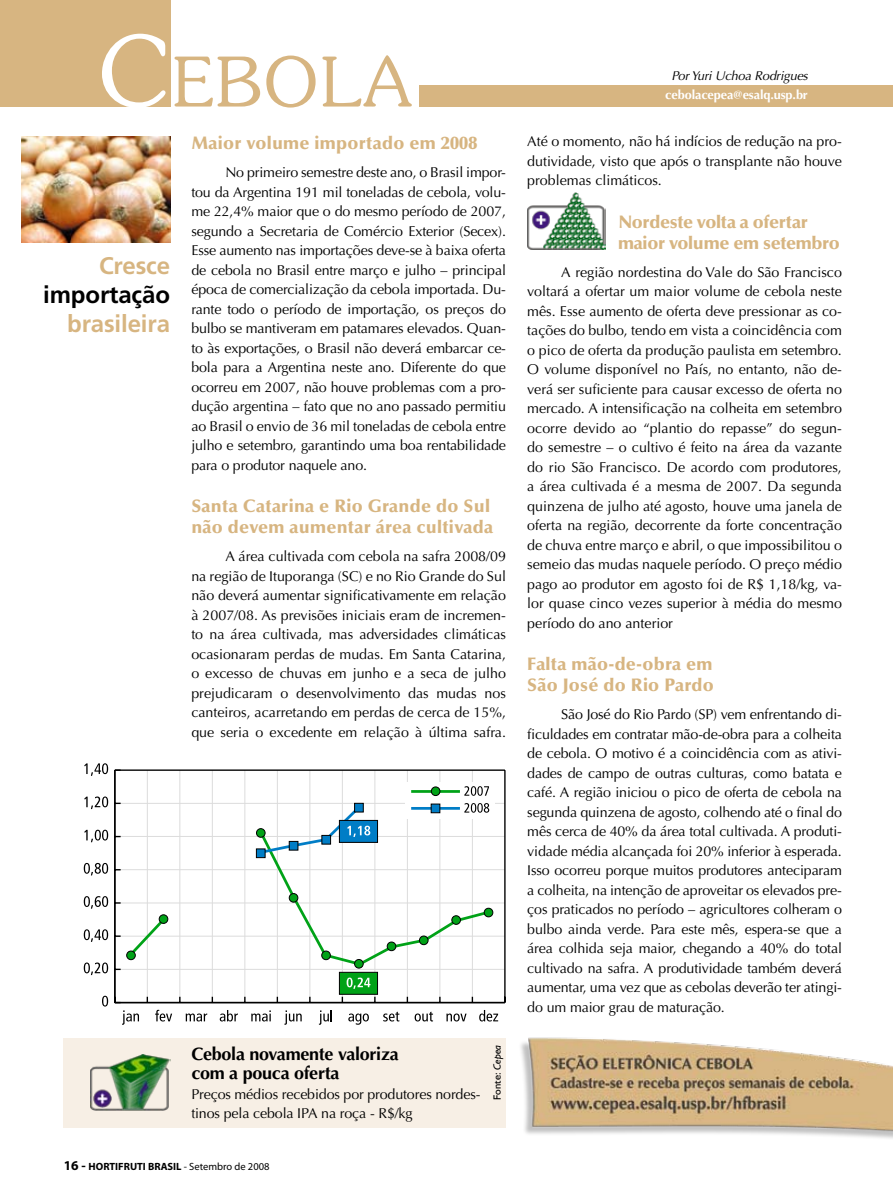
<style>
.page{position:relative;width:893px;height:1191px;background:#fff}
.page>*{position:absolute;margin:0;border:0;box-sizing:border-box;transform-origin:0 0}
.t1{font:300 68.25px "Souvenir";letter-spacing:.03em;color:#d7b581}
.t2{font:700 24px "Frutiger";letter-spacing:-.005em;color:#d7b581}
.t3{font:700 24px "Frutiger";letter-spacing:-.005em;color:#000}
.t4{font:900 18px/21px "Optima";letter-spacing:.015em;color:#d7b581}
.t5{font:900 18px/21px "Optima";letter-spacing:-.015em;color:#d7b581}
.t6{font:700 18px/19.5px "Optima";letter-spacing:-.015em;color:#000}
.t7{font:14.25px/19.5px "Optima";letter-spacing:-.01em;color:#000;text-align:justify}
.t8{font:700 12.75px "Optima";letter-spacing:-.01em;color:#fff}
.t9{font:italic 12.75px "Optima";letter-spacing:-.01em;color:#000}
.t10{font:700 10.5px "Myriad Pro";color:#000}
.t11{font:10.5px "Humanist 521 BT";color:#000}
.s1{font-size:97.5px;color:#fff}
.s2{font-style:italic}
.s3{font-size:13.5px}
.s4{font-weight:400}
</style>
<div class="page">
<hr style="left:147px;top:770px;width:1px;height:232px;background:#dcdcdc">
<hr style="left:180px;top:770px;width:1px;height:232px;background:#dcdcdc">
<hr style="left:212px;top:770px;width:1px;height:232px;background:#dcdcdc">
<hr style="left:245px;top:770px;width:1px;height:232px;background:#dcdcdc">
<hr style="left:277px;top:770px;width:1px;height:232px;background:#dcdcdc">
<hr style="left:310px;top:770px;width:1px;height:232px;background:#dcdcdc">
<hr style="left:342px;top:770px;width:1px;height:232px;background:#dcdcdc">
<hr style="left:375px;top:770px;width:1px;height:232px;background:#dcdcdc">
<hr style="left:407px;top:770px;width:1px;height:232px;background:#dcdcdc">
<hr style="left:440px;top:770px;width:1px;height:232px;background:#dcdcdc">
<hr style="left:472px;top:770px;width:1px;height:232px;background:#dcdcdc">
<hr style="left:115px;top:969px;width:390px;height:1px;background:#dcdcdc">
<hr style="left:115px;top:936px;width:390px;height:1px;background:#dcdcdc">
<hr style="left:115px;top:902px;width:390px;height:1px;background:#dcdcdc">
<hr style="left:115px;top:869px;width:390px;height:1px;background:#dcdcdc">
<hr style="left:115px;top:836px;width:390px;height:1px;background:#dcdcdc">
<hr style="left:115px;top:803px;width:390px;height:1px;background:#dcdcdc">
<hr style="left:115px;top:769px;width:390px;height:2px;background:#000">
<hr style="left:504px;top:770px;width:2px;height:232px;background:#000">
<svg style="left:374px;top:996px;width:2px;height:6px"></svg>
<svg style="left:439px;top:996px;width:2px;height:6px"></svg>
<hr style="left:115px;top:1002px;width:390px;height:1px;background:#000">
<hr style="left:114px;top:770px;width:2px;height:232px;background:#000">
<svg style="left:122px;top:1010px;width:17px;height:14px"></svg>
<svg style="left:155px;top:1009px;width:17px;height:12px"></svg>
<svg style="left:186px;top:1013px;width:21px;height:8px"></svg>
<svg style="left:220px;top:1010px;width:18px;height:11px"></svg>
<svg style="left:251px;top:1010px;width:20px;height:11px"></svg>
<svg style="left:284px;top:1010px;width:18px;height:14px"></svg>
<svg style="left:319px;top:1010px;width:13px;height:14px"></svg>
<svg style="left:348px;top:1013px;width:21px;height:11px"></svg>
<svg style="left:383px;top:1011px;width:16px;height:10px"></svg>
<svg style="left:415px;top:1011px;width:18px;height:10px"></svg>
<svg style="left:446px;top:1013px;width:21px;height:8px"></svg>
<svg style="left:479px;top:1010px;width:19px;height:11px"></svg>
<svg style="left:102px;top:995px;width:6px;height:11px"></svg>
<svg style="left:84px;top:962px;width:24px;height:13px"></svg>
<svg style="left:84px;top:929px;width:24px;height:13px"></svg>
<svg style="left:84px;top:896px;width:24px;height:12px"></svg>
<svg style="left:84px;top:863px;width:24px;height:12px"></svg>
<svg style="left:84px;top:829px;width:24px;height:13px"></svg>
<svg style="left:84px;top:763px;width:24px;height:13px"></svg>
<div style="left:406px;top:781px;width:89px;height:37px;background:#fff"></div>
<hr style="left:411px;top:790px;width:49px;height:3px;background:#00a217">
<svg style="left:464px;top:786px;width:25px;height:9px"></svg>
<div style="left:431px;top:787px;width:9px;height:8px;background:#00a217;border-radius:50%"></div>
<div style="left:431px;top:786px;width:9px;height:10px;border:1px solid #000;border-radius:50%"></div>
<div style="left:339px;top:972px;width:39px;height:22px;background:#00a217;border:1px solid #000"></div>
<svg style="left:347px;top:977px;width:23px;height:12px"></svg>
<svg style="left:115px;top:915px;width:53px;height:44px"></svg>
<div style="left:127px;top:951px;width:8px;height:8px;background:#00a217;border-radius:50%"></div>
<div style="left:126px;top:950px;width:10px;height:10px;border:1px solid #000;border-radius:50%"></div>
<div style="left:159px;top:914px;width:9px;height:9px;background:#00a217;border-radius:50%"></div>
<div style="left:159px;top:914px;width:9px;height:9px;border:1px solid #000;border-radius:50%"></div>
<div style="left:256px;top:828px;width:9px;height:9px;border:1px solid #000;border-radius:50%"></div>
<div style="left:354px;top:959px;width:10px;height:9px;border:1px solid #000;border-radius:50%"></div>
<svg style="left:84px;top:796px;width:24px;height:13px"></svg>
<div style="left:484px;top:908px;width:9px;height:9px;border:1px solid #000;border-radius:50%"></div>
<svg style="left:257px;top:803px;width:234px;height:164px"></svg>
<div style="left:64px;top:1037px;width:442px;height:90px;background:#f7efe5"></div>
<img style="left:91px;top:1054px;width:79px;height:56px">
<img style="left:21px;top:136px;width:149px;height:107px">
<div style="left:0;top:0;width:170px;height:106px;background:#d7b581"></div>
<div style="left:419px;top:85px;width:474px;height:21px;background:#d7b581"></div>
<img style="left:521px;top:1037px;width:372px;height:102px">
<img style="left:527px;top:192px;width:78px;height:57px">
<h1 class="t1" style="left:98px;top:40px;width:315px"><span class="s1">C</span>EBOLA</h1>
<h2 class="t2" style="left:99px;top:252px;width:72px">Cresce</h2>
<h2 class="t3" style="left:43px;top:281px;width:128px">importação</h2>
<h2 class="t2" style="left:67px;top:309px;width:104px">brasileira</h2>
<p class="t4" style="left:191px;top:133px;width:288px">Maior volume importado em 2008</p>
<p class="t7" style="left:191px;top:163px;width:316px;text-indent:34px">No primeiro semestre deste ano, o Brasil impor&shy;tou da Argentina 191 mil toneladas de cebola, volu&shy;me 22,4% maior que o do mesmo período de 2007, segundo a Secretaria de Comércio Exterior (Secex).<br>Esse aumento nas importações deve-se à baixa oferta de cebola no Brasil entre março e julho – principal época de comercialização da cebola importada. Du&shy;rante todo o período de importação, os preços do bulbo se mantiveram em patamares elevados. Quan&shy;to às exportações, o Brasil não deverá embarcar ce&shy;bola para a Argentina neste ano. Diferente do que ocorreu em 2007, não houve problemas com a pro&shy;dução argentina – fato que no ano passado permitiu ao Brasil o envio de 36 mil toneladas de cebola entre julho e setembro, garantindo uma boa rentabilidade para o produtor naquele ano.</p>
<p class="t4" style="left:191px;top:496px;width:303px">Santa Catarina e Rio Grande do Sul não devem aumentar área cultivada</p>
<p class="t7" style="left:191px;top:547px;width:316px;text-indent:34px">A área cultivada com cebola na safra 2008/09 na região de Ituporanga (SC) e no Rio Grande do Sul não deverá aumentar significativamente em relação à 2007/08. As previsões iniciais eram de incremen&shy;to na área cultivada, mas adversidades climáticas ocasionaram perdas de mudas. Em Santa Catarina, o excesso de chuvas em junho e a seca de julho prejudicaram o desenvolvimento das mudas nos canteiros, acarretando em perdas de cerca de 15%, que seria o excedente em relação à última safra.</p>
<p class="t6" style="left:191px;top:1044px;width:209px">Cebola novamente valoriza com a pouca oferta</p>
<p class="t7" style="left:191px;top:1084px;width:291px">Preços médios recebidos por produtores nordes&shy;tinos pela cebola IPA na roça - R$/kg</p>
<p class="t11" style="left:491px;top:1100px;width:57px;rotate:-90deg">Fonte: <span class="s2">Cepea</span></p>
<p class="t10" style="left:64px;top:1160px;width:207px"><span class="s3">16 -</span> HORTIFRUTI BRASIL <span class="s4">- Setembro de 2008</span></p>
<p class="t9" style="left:671px;top:68px;width:138px">Por Yuri Uchoa Rodrigues</p>
<p class="t8" style="left:665px;top:87px;width:144px">cebolacepea@esalq.usp.br</p>
<p class="t7" style="left:527px;top:132px;width:316px">Até o momento, não há indícios de redução na pro&shy;dutividade, visto que após o transplante não houve problemas climáticos.</p>
<p class="t5" style="left:618px;top:211px;width:223px">Nordeste volta a ofertar maior volume em setembro</p>
<p class="t7" style="left:527px;top:262px;width:316px;text-indent:34px">A região nordestina do Vale do São Francisco voltará a ofertar um maior volume de cebola neste mês. Esse aumento de oferta deve pressionar as co&shy;tações do bulbo, tendo em vista a coincidência com o pico de oferta da produção paulista em setembro.<br>O volume disponível no País, no entanto, não de&shy;verá ser suficiente para causar excesso de oferta no mercado. A intensificação na colheita em setembro ocorre devido ao “plantio do repasse” do segun&shy;do semestre – o cultivo é feito na área da vazante do rio São Francisco. De acordo com produtores, a área cultivada é a mesma de 2007. Da segunda quinzena de julho até agosto, houve uma janela de oferta na região, decorrente da forte concentração de chuva entre março e abril, o que impossibilitou o semeio das mudas naquele período. O preço médio pago ao produtor em agosto foi de R$ 1,18/kg, va&shy;lor quase cinco vezes superior à média do mesmo período do ano anterior</p>
<p class="t4" style="left:527px;top:654px;width:188px">Falta mão-de-obra em<br>São José do Rio Pardo</p>
<p class="t7" style="left:527px;top:705px;width:316px;text-indent:34px">São José do Rio Pardo (SP) vem enfrentando di&shy;ficuldades em contratar mão-de-obra para a colheita de cebola. O motivo é a coincidência com as ativi&shy;dades de campo de outras culturas, como batata e café. A região iniciou o pico de oferta de cebola na segunda quinzena de agosto, colhendo até o final do mês cerca de 40% da área total cultivada. A produti&shy;vidade média alcançada foi 20% inferior à esperada.<br>Isso ocorreu porque muitos produtores anteciparam a colheita, na intenção de aproveitar os elevados pre&shy;ços praticados no período – agricultores colheram o bulbo ainda verde. Para este mês, espera-se que a área colhida seja maior, chegando a 40% do total cultivado na safra. A produtividade também deverá aumentar, uma vez que as cebolas deverão ter atingi&shy;do um maior grau de maturação.</p>
</div>
